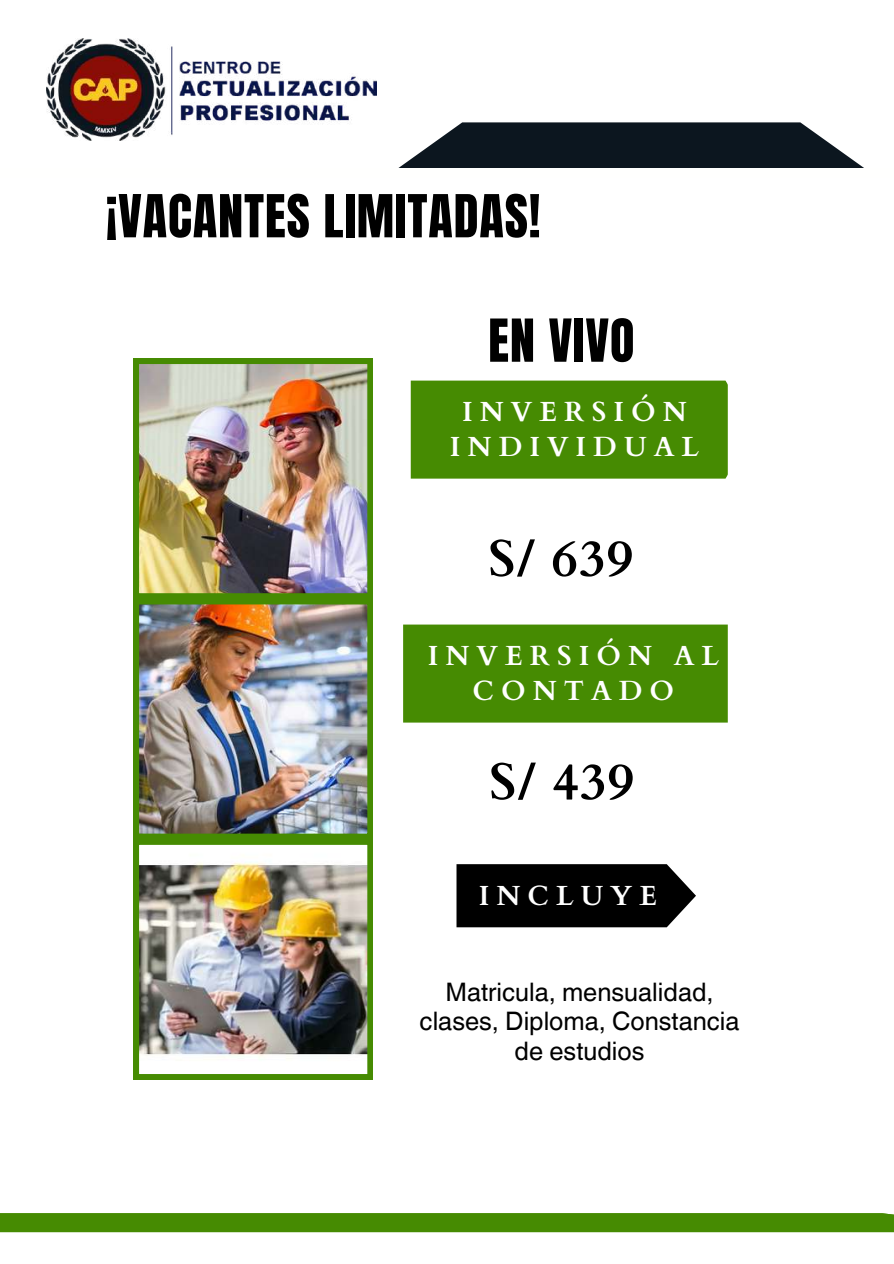
<style>
.page{position:relative;width:894px;height:1264px;background:#fff}
.page>*{position:absolute;margin:0;border:0;box-sizing:border-box;transform-origin:0 0}
.t1{font:700 51.6px "Cardo";letter-spacing:.025em;color:#000}
.t2{font:50.25px "Anton";letter-spacing:.02em;color:#000}
.t3{font:700 27.75px/34.8px "Cardo";letter-spacing:.255em;color:#fff;text-align:center}
.t4{font:25.5px/29.2px "Helvetica World";color:#000;text-align:center}
</style>
<div class="page">
<svg style="left:398px;top:122px;width:466px;height:46px;background:#2f373f"></svg>
<img style="left:46px;top:38px;width:330px;height:103px">
<div style="left:0;top:1213px;width:893px;height:19px;background:#468b02"></div>
<img style="left:133px;top:358px;width:240px;height:241px">
<img style="left:133px;top:599px;width:240px;height:240px">
<img style="left:133px;top:839px;width:240px;height:240px">
<div style="left:410px;top:380px;width:317px;height:98px;background:#468b02"></div>
<div style="left:403px;top:624px;width:324px;height:98px;background:#468b02"></div>
<svg style="left:456px;top:864px;width:239px;height:63px;background:#0f0f0f"></svg>
<h2 class="t2" style="left:106px;top:180px;width:436px">¡VACANTES LIMITADAS!</h2>
<h2 class="t2" style="left:488px;top:304px;width:148px">EN VIVO</h2>
<p class="t3" style="left:450px;top:395px;width:250px">INVERSIÓN<br>INDIVIDUAL</p>
<h1 class="t1" style="left:488px;top:525px;width:146px">S/ 639</h1>
<p class="t3" style="left:427px;top:639px;width:293px">INVERSIÓN AL<br>CONTADO</p>
<h1 class="t1" style="left:489px;top:748px;width:146px">S/ 439</h1>
<p class="t3" style="left:479px;top:878px;width:180px">INCLUYE</p>
<p class="t4" style="left:419px;top:977px;width:321px">Matricula, mensualidad, clases, Diploma, Constancia de estudios</p>
</div>
